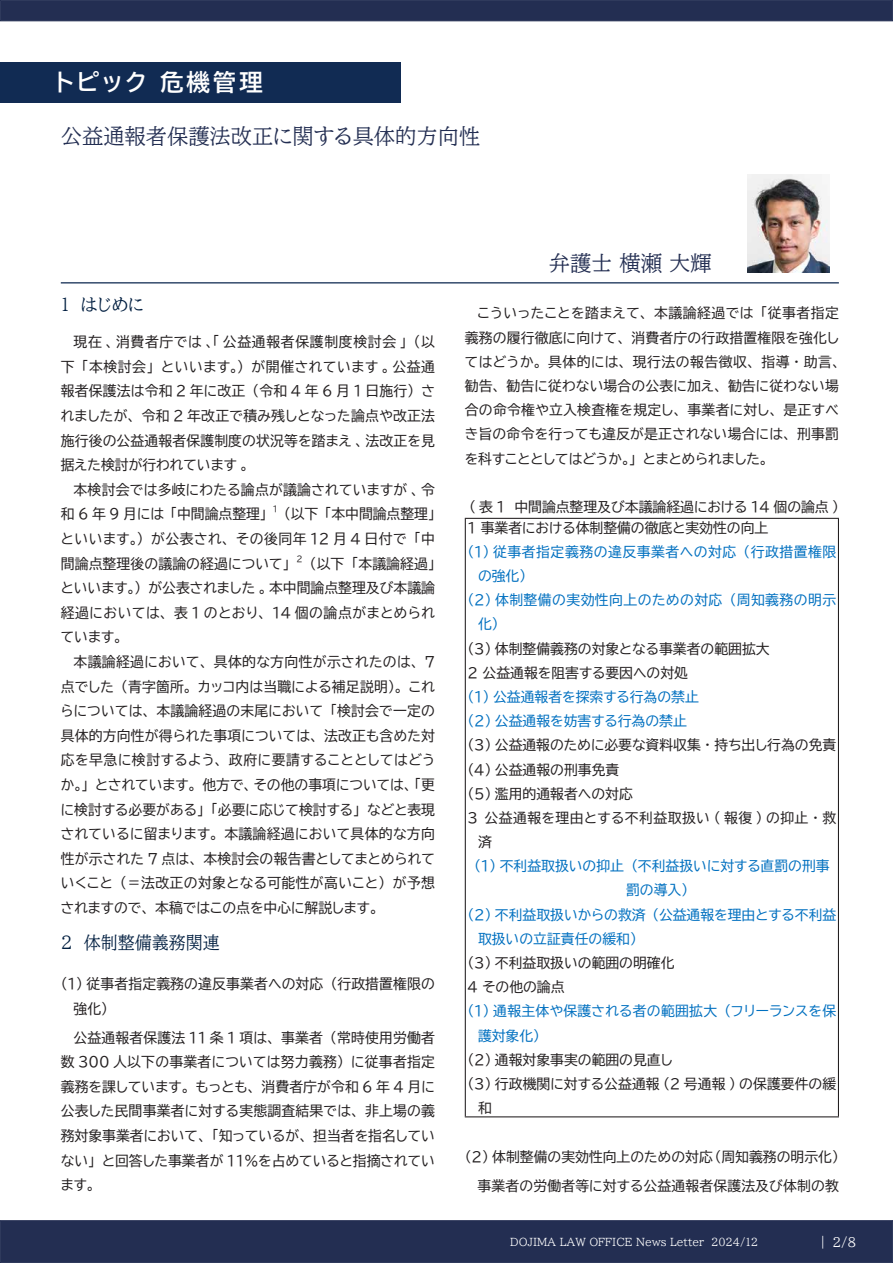
<style>
.page{position:relative;width:893px;height:1263px;background:#fff}
.page>*{position:absolute;margin:0;border:0;box-sizing:border-box;transform-origin:0 0}
.t1{font:700 23.4px "BIZUDP Gothic";letter-spacing:.13em;color:#fff}
.t2{font:21.3px "BIZUDP Mincho";color:#232e52}
.t3{font:17.25px "BIZUDP Mincho";color:#001e40}
.t4{font:14.1px/24.6px "BIZUDP Gothic";letter-spacing:.01em;color:#231f20;text-align:justify}
.t5{font:13.8px/24.2px "BIZUDP Gothic";color:#231f20}
.t6{font:13.8px/24.2px "BIZUDP Gothic";color:#0070c0}
.t7{font:13.8px/24.2px "BIZUDP Gothic";letter-spacing:.02em;color:#0070c0}
.t8{font:13.8px "BIZUDP Gothic";letter-spacing:.04em;color:#0070c0}
.t9{font:13.8px "BIZUDP Gothic";letter-spacing:.035em;color:#0070c0}
.t10{font:13.8px "BIZUDP Gothic";letter-spacing:.035em;color:#231f20}
.t11{font:12.75px "BIZUDP Mincho";color:#fff}
.t12{font:10.65px "BIZUDP Mincho";color:#fff}
.t13{font:8.25px "BIZUDP Gothic";color:#231f20}
</style>
<div class="page">
<div style="left:0;top:1220px;width:893px;height:43px;background:#232e52;border:1px solid #232e52"></div>
<div style="left:0;top:0;width:893px;height:21px;background:#232e52;border:1px solid #232e52"></div>
<hr style="left:61px;top:282px;width:778px;height:1px;background:#112b53">
<img style="left:747px;top:174px;width:82px;height:99px">
<hr style="left:465px;top:518px;width:374px;height:1px;background:#231f20">
<hr style="left:465px;top:519px;width:1px;height:597px;background:#231f20">
<hr style="left:838px;top:519px;width:1px;height:597px;background:#231f20">
<hr style="left:465px;top:1116px;width:374px;height:1px;background:#231f20">
<div style="left:0;top:62px;width:401px;height:40px;background:#112b53"></div>
<h1 class="t1" style="left:55px;top:70px;width:209px">トピック 危機管理</h1>
<h2 class="t2" style="left:61px;top:126px;width:421px">公益通報者保護法改正に関する具体的方向性</h2>
<h2 class="t2" style="left:549px;top:252px;width:164px">弁護士横瀬大輝</h2>
<p class="t3" style="left:61px;top:296px;width:85px">1　はじめに</p>
<p class="t4" style="left:61px;top:330px;width:376px;text-indent:13px">現在､消費者庁では､｢公益通報者保護制度検討会｣（以下「本検討会」といいます。）が開催されています｡公益通報者保護法は令和 2 年に改正（令和 4 年 6 月 1 日施行）されましたが、令和 2 年改正で積み残しとなった論点や改正法施行後の公益通報者保護制度の状況等を踏まえ､法改正を見据えた検討が行われています｡</p>
<p class="t4" style="left:61px;top:477px;width:376px;text-indent:13px">本検討会では多岐にわたる論点が議論されていますが､令和 6 年 9 月には「中間論点整理」</p>
<p class="t13" style="left:273px;top:505px;width:7px">1</p>
<p class="t4" style="left:61px;top:502px;width:376px;text-indent:223px">（以下「本中間論点整理」といいます。）が公表され、その後同年 12 月 4 日付で「中間論点整理後の議論の経過について」</p>
<p class="t13" style="left:297px;top:554px;width:8px">2</p>
<p class="t4" style="left:61px;top:551px;width:376px;text-indent:249px">（以下「本議論経過」といいます。）が公表されました｡本中間論点整理及び本議論経過においては、表 1 のとおり、 14 個の論点がまとめられています。</p>
<p class="t4" style="left:61px;top:649px;width:376px;text-indent:13px">本議論経過において、具体的な方向性が示されたのは、 7点でした（青字箇所。カッコ内は当職による補足説明）。これらについては、本議論経過の末尾において「検討会で一定の具体的方向性が得られた事項については、法改正も含めた対応を早急に検討するよう、政府に要請することとしてはどうか。」とされています。他方で、その他の事項については、「更に検討する必要がある」「必要に応じて検討する」などと表現されているに留まります。本議論経過において具体的な方向性が示された 7 点は、本検討会の報告書としてまとめられていくこと（＝法改正の対象となる可能性が高いこと）が予想されますので、本稿ではこの点を中心に解説します。</p>
<p class="t3" style="left:61px;top:934px;width:160px">2　体制整備義務関連</p>
<p class="t4" style="left:74px;top:971px;width:363px;text-indent:-13px">(1) 従事者指定義務の違反事業者への対応（行政措置権限の強化）　</p>
<p class="t4" style="left:61px;top:1025px;width:376px;text-indent:13px">公益通報者保護法 11 条 1 項は、事業者（常時使用労働者数 300 人以下の事業者については努力義務）に従事者指定義務を課しています。もっとも、消費者庁が令和 6 年 4 月に公表した民間事業者に対する実態調査結果では、非上場の義務対象事業者において、「知っているが、担当者を指名していない」と回答した事業者が 11％を占めていると指摘されています。</p>
<p class="t5" style="left:465px;top:301px;width:377px;text-align:justify;text-indent:13px">こういったことを踏まえて、本議論経過では「従事者指定義務の履行徹底に向けて、消費者庁の行政措置権限を強化してはどうか。具体的には、現行法の報告徴収、指導・助言、勧告、勧告に従わない場合の公表に加え、勧告に従わない場合の命令権や立入検査権を規定し、事業者に対し、是正すべき旨の命令を行っても違反が是正されない場合には、刑事罰を科すこととしてはどうか。」とまとめられました。</p>
<p class="t5" style="left:467px;top:496px;width:373px;line-height:20.7px">( 表 1　中間論点整理及び本議論経過における 14 個の論点 )<br>1 事業者における体制整備の徹底と実効性の向上</p>
<p class="t8" style="left:467px;top:545px;width:370px">(1) 従事者指定義務の違反事業者への対応（行政措置権限</p>
<p class="t6" style="left:478px;top:564px;width:50px">の強化）</p>
<p class="t9" style="left:467px;top:593px;width:370px">(2) 体制整備の実効性向上のための対応（周知義務の明示</p>
<p class="t6" style="left:478px;top:612px;width:22px">化）</p>
<p class="t5" style="left:467px;top:636px;width:304px">(3) 体制整備義務の対象となる事業者の範囲拡大<br>2 公益通報を阻害する要因への対処</p>
<p class="t6" style="left:467px;top:685px;width:233px">(1) 公益通報者を探索する行為の禁止(2) 公益通報を妨害する行為の禁止</p>
<p class="t5" style="left:467px;top:733px;width:370px">(3) 公益通報のために必要な資料収集･持ち出し行為の免責</p>
<p class="t5" style="left:467px;top:757px;width:153px">(4) 公益通報の刑事免責</p>
<p class="t5" style="left:467px;top:781px;width:167px">(5) 濫用的通報者への対応</p>
<p class="t10" style="left:467px;top:811px;width:370px">3 公益通報を理由とする不利益取扱い ( 報復 ) の抑止･救</p>
<p class="t5" style="left:478px;top:830px;width:15px">済</p>
<p class="t6" style="left:474px;top:854px;width:357px">(1) 不利益取扱いの抑止（不利益扱いに対する直罰の刑事</p>
<p class="t6" style="left:626px;top:878px;width:64px">罰の導入）</p>
<p class="t6" style="left:467px;top:902px;width:370px">(2) 不利益取扱いからの救済（公益通報を理由とする不利益</p>
<p class="t6" style="left:478px;top:926px;width:160px">取扱いの立証責任の緩和）</p>
<p class="t5" style="left:467px;top:951px;width:209px">(3) 不利益取扱いの範囲の明確化<br>4 その他の論点</p>
<p class="t7" style="left:478px;top:999px;width:360px;text-indent:-11px">(1) 通報主体や保護される者の範囲拡大（フリーランスを保護対象化）</p>
<p class="t5" style="left:467px;top:1047px;width:207px">(2) 通報対象事実の範囲の見直し</p>
<p class="t5" style="left:467px;top:1071px;width:370px">(3) 行政機関に対する公益通報 (2 号通報 ) の保護要件の緩</p>
<p class="t5" style="left:478px;top:1096px;width:15px">和</p>
<p class="t5" style="left:465px;top:1143px;width:376px;line-height:28.5px;text-align:right">(2) 体制整備の実効性向上のための対応（周知義務の明示化）事業者の労働者等に対する公益通報者保護法及び体制の教</p>
<p class="t12" style="left:510px;top:1236px;width:249px">DOJIMA LAW OFFICE News Letter 2024/12</p>
<p class="t11" style="left:816px;top:1235px;width:41px">｜ 2/8</p>
</div>
